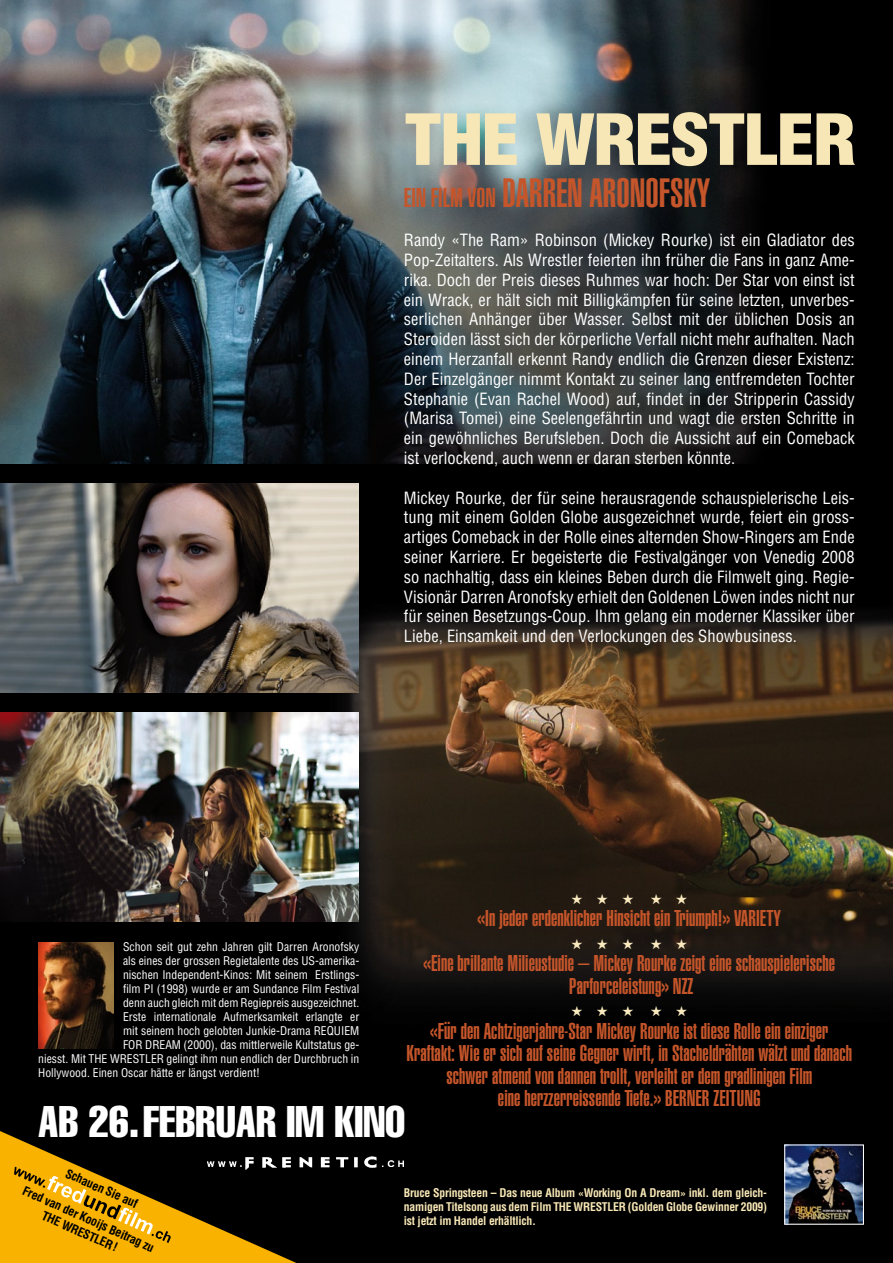
<style>
.page{position:relative;width:893px;height:1263px;background:#000}
.page>*{position:absolute;margin:0;border:0;box-sizing:border-box;transform-origin:0 0}
.t1{font:900 condensed 68.7px "Helvetica";letter-spacing:-.02em;color:#f8e7b6;scale:1.11 1}
.t2{font:extra-condensed 43.5px "Helvetica";color:#fff}
.t3{font:900 extra-condensed 40.2px "Helvetica";color:#c5552a}
.t4{font:900 extra-condensed 22.5px/22.5px "Helvetica";letter-spacing:.005em;color:#c5552a;text-align:center}
.t5{font:condensed 16.5px/19.8px "Helvetica";color:#fff;text-align:justify}
.t6{font:14.25px "Zapf Dingbats ITC";color:#f9e9be}
.t7{font:700 condensed 12.15px/14.7px "Helvetica";color:#000;text-align:center}
.t8{font:condensed 11.7px "Helvetica";color:#fff}
.t9{font:700 condensed 11.7px/14.1px "Helvetica";letter-spacing:-.02em;color:#f8e7b6;text-align:justify}
.s1{font-size:26.85px}
.s2{font-size:12.6px}
.s3{color:#f9b200}
</style>
<div class="page">
<img style="left:0;top:0;width:757px;height:464px">
<img style="left:327px;top:614px;width:566px;height:378px">
<img style="left:0;top:484px;width:359px;height:209px">
<img style="left:0;top:712px;width:359px;height:209px">
<img style="left:38px;top:942px;width:75px;height:87px">
<img style="left:354px;top:1156px;width:49px;height:12px">
<img style="left:786px;top:1146px;width:76px;height:77px">
<div style="left:784px;top:1144px;width:80px;height:81px;border:1px solid #fff"></div>
<svg style="left:0;top:1029px;width:349px;height:234px"></svg>
<h1 class="t1" style="left:404px;top:96px;width:409px">THE WRESTLER</h1>
<h3 class="t3" style="left:404px;top:170px;width:308px"><span class="s1">Ein Film von</span> Darren Aronofsky</h3>
<p class="t5" style="left:404px;top:230px;width:452px">Randy «The Ram» Robinson (Mickey Rourke) ist ein Gladiator des Pop-Zeitalters. Als Wrestler feierten ihn früher die Fans in ganz Ame&shy;rika. Doch der Preis dieses Ruhmes war hoch: Der Star von einst ist ein Wrack, er hält sich mit Billigkämpfen für seine letzten, unverbes&shy;serlichen Anhänger über Wasser. Selbst mit der üblichen Dosis an Steroiden lässt sich der körperliche Verfall nicht mehr aufhalten. Nach einem Herzanfall erkennt Randy endlich die Grenzen dieser Existenz:<br>Der Einzelgänger nimmt Kontakt zu seiner lang entfremdeten Tochter Stephanie (Evan Rachel Wood) auf, findet in der Stripperin Cassidy (Marisa Tomei) eine Seelengefährtin und wagt die ersten Schritte in ein gewöhnliches Berufsleben. Doch die Aussicht auf ein Comeback ist verlockend, auch wenn er daran sterben könnte.</p>
<p class="t5" style="left:404px;top:487px;width:452px">Mickey Rourke, der für seine herausragende schauspielerische Leis&shy;tung mit einem Golden Globe ausgezeichnet wurde, feiert ein gross&shy;artiges Comeback in der Rolle eines alternden Show-Ringers am Ende seiner Karriere. Er begeisterte die Festivalgänger von Venedig 2008 so nachhaltig, dass ein kleines Beben durch die Filmwelt ging. Regie-Visionär Darren Aronofsky erhielt den Goldenen Löwen indes nicht nur für seinen Besetzungs-Coup. Ihm gelang ein moderner Klassiker über Liebe, Einsamkeit und den Verlockungen des Showbusiness.</p>
<p class="t6" style="left:571px;top:892px;width:118px">★ ★ ★ ★ ★</p>
<h3 class="t4" style="left:478px;top:907px;width:297px">«In jeder erdenklicher Hinsicht ein Triumph!» VARIETY</h3>
<p class="t6" style="left:571px;top:937px;width:118px">★ ★ ★ ★ ★</p>
<h3 class="t4" style="left:424px;top:952px;width:413px">«Eine brillante Milieustudie – Mickey Rourke zeigt eine schauspielerische<br>Parforceleistung» NZZ</h3>
<p class="t6" style="left:571px;top:1005px;width:118px">★ ★ ★ ★ ★</p>
<h3 class="t4" style="left:430px;top:1020px;width:400px">«Für den Achtzigerjahre-Star Mickey Rourke ist diese Rolle ein einziger</h3>
<h3 class="t4" style="left:407px;top:1042px;width:447px">Kraftakt: Wie er sich auf seine Gegner wirft, in Stacheldrähten wälzt und danach</h3>
<h3 class="t4" style="left:446px;top:1065px;width:367px">schwer atmend von dannen trollt, verleiht er dem gradlinigen Film</h3>
<h3 class="t4" style="left:498px;top:1087px;width:236px">eine herzzerreissende Tiefe.» BERNER ZEITUNG</h3>
<p class="t8" style="left:123px;top:939px;width:238px">Schon seit gut zehn Jahren gilt Darren Aronofsky</p>
<p class="t8" style="left:123px;top:953px;width:238px">als eines der grossen Regietalente des US-amerika-</p>
<p class="t8" style="left:123px;top:967px;width:238px">nischen Independent-Kinos: Mit seinem Erstlings-</p>
<p class="t8" style="left:123px;top:981px;width:238px">film PI (1998) wurde er am Sundance Film Festival</p>
<p class="t8" style="left:123px;top:995px;width:238px">denn auch gleich mit dem Regiepreis ausgezeichnet.</p>
<p class="t8" style="left:123px;top:1009px;width:238px">Erste internationale Aufmerksamkeit erlangte er</p>
<p class="t8" style="left:123px;top:1023px;width:238px">mit seinem hoch gelobten Junkie-Drama REQUIEM</p>
<p class="t8" style="left:123px;top:1038px;width:238px">FOR DREAM (2000), das mittlerweile Kultstatus ge-</p>
<p class="t8" style="left:38px;top:1052px;width:322px">niesst. Mit THE WRESTLER gelingt ihm nun endlich der Durchbruch in</p>
<p class="t8" style="left:38px;top:1066px;width:223px">Hollywood. Einen Oscar hätte er längst verdient!</p>
<h2 class="t2" style="left:38px;top:1094px;width:369px">AB 26. FEBRUAR IM KINO</h2>
<p class="t7" style="left:69px;top:1166px;width:79px;rotate:24deg">Schauen Sie au<span class="s2">f</span></p>
<p class="t7" style="left:26px;top:1183px;width:144px;rotate:24deg">Fred van der Kooijs Beitrag zu<br>THE WRESTLER!<span class="s3">!..</span></p>
<p class="t9" style="left:404px;top:1185px;width:365px">Bruce Springsteen – Das neue Album «Working On A Dream» inkl. dem gleich&shy;namigen Titelsong aus dem Film THE WRESTLER (Golden Globe Gewinner 2009) ist jetzt im Handel erhältlich.</p>
</div>
